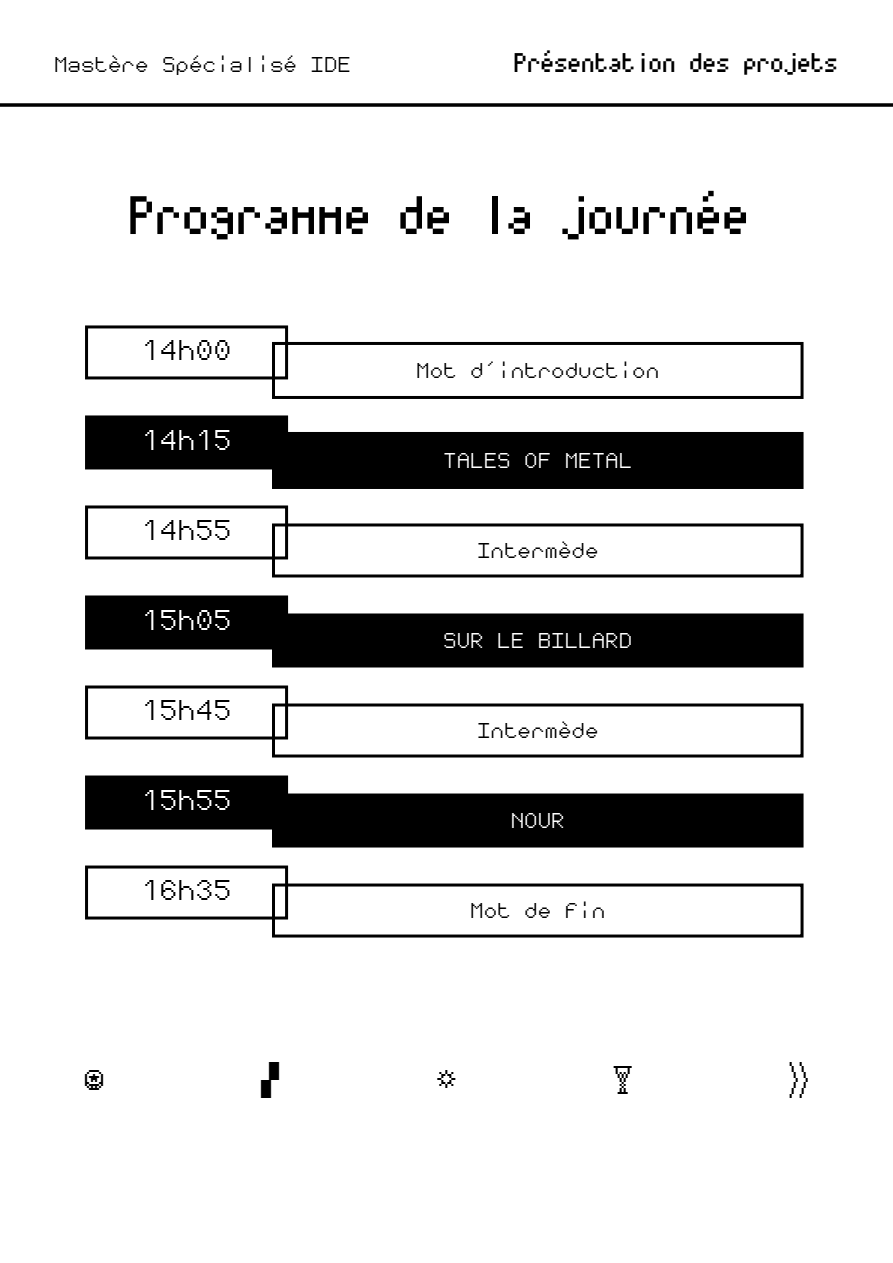
<style>
.page{position:relative;width:893px;height:1263px;background:#fff}
.page>*{position:absolute;margin:0;border:0;box-sizing:border-box;transform-origin:0 0}
.t1{font:54px "jgs 5";color:#000}
.t2{font:36px "jgs";color:#000}
.t3{font:36px "jgs";color:#fff}
.t4{font:27px "jgs";color:#000}
.t5{font:27px "jgs";color:#fff}
.t6{font:27px "jgs 5";color:#000}
</style>
<div class="page">
<hr style="left:0;top:104px;width:893px;height:3px;background:#000">
<div style="left:85px;top:325px;width:203px;height:54px;border:3px solid #000"></div>
<div style="left:87px;top:417px;width:200px;height:51px;background:#000"></div>
<div style="left:85px;top:415px;width:203px;height:54px;border:3px solid #000"></div>
<div style="left:85px;top:505px;width:203px;height:54px;border:3px solid #000"></div>
<div style="left:87px;top:597px;width:200px;height:51px;background:#000"></div>
<div style="left:85px;top:595px;width:203px;height:54px;border:3px solid #000"></div>
<div style="left:85px;top:685px;width:203px;height:54px;border:3px solid #000"></div>
<div style="left:87px;top:777px;width:200px;height:51px;background:#000"></div>
<div style="left:85px;top:775px;width:203px;height:54px;border:3px solid #000"></div>
<div style="left:85px;top:865px;width:203px;height:54px;border:3px solid #000"></div>
<div style="left:272px;top:342px;width:531px;height:57px;border:3px solid #000"></div>
<div style="left:273px;top:433px;width:529px;height:54px;background:#000"></div>
<div style="left:272px;top:432px;width:531px;height:57px;border:3px solid #000"></div>
<div style="left:272px;top:523px;width:531px;height:54px;border:3px solid #000"></div>
<div style="left:273px;top:615px;width:529px;height:51px;background:#000"></div>
<div style="left:272px;top:613px;width:531px;height:54px;border:3px solid #000"></div>
<div style="left:272px;top:703px;width:531px;height:54px;border:3px solid #000"></div>
<div style="left:273px;top:795px;width:529px;height:51px;background:#000"></div>
<div style="left:272px;top:793px;width:531px;height:54px;border:3px solid #000"></div>
<div style="left:272px;top:883px;width:531px;height:54px;border:3px solid #000"></div>
<p class="t4" style="left:54px;top:51px;width:298px">Mastère Spécialisé IDE</p>
<p class="t6" style="left:515px;top:48px;width:326px">Présentation des projets</p>
<p class="t1" style="left:130px;top:185px;width:623px">Programme de la journée</p>
<p class="t2" style="left:142px;top:332px;width:91px">14h00</p>
<p class="t3" style="left:142px;top:422px;width:91px">14h15</p>
<p class="t2" style="left:142px;top:512px;width:91px">14h55</p>
<p class="t3" style="left:142px;top:602px;width:91px">15h05</p>
<p class="t2" style="left:142px;top:692px;width:91px">15h45</p>
<p class="t3" style="left:142px;top:782px;width:91px">15h55</p>
<p class="t2" style="left:142px;top:872px;width:91px">16h35</p>
<p class="t4" style="left:416px;top:357px;width:244px">Mot d'introduction</p>
<p class="t5" style="left:443px;top:447px;width:190px">TALES OF METAL</p>
<p class="t4" style="left:477px;top:537px;width:123px">Intermède</p>
<p class="t5" style="left:443px;top:627px;width:190px">SUR LE BILLARD</p>
<p class="t4" style="left:477px;top:717px;width:123px">Intermède</p>
<p class="t5" style="left:511px;top:807px;width:55px">NOUR</p>
<p class="t4" style="left:470px;top:897px;width:136px">Mot de fin</p>
<p class="t2" style="left:85px;top:1062px;width:19px">♦</p>
<p class="t2" style="left:261px;top:1062px;width:19px">▞</p>
<p class="t2" style="left:437px;top:1062px;width:19px">☼</p>
<p class="t2" style="left:614px;top:1062px;width:19px">♥</p>
<p class="t2" style="left:790px;top:1062px;width:19px">»</p>
</div>
